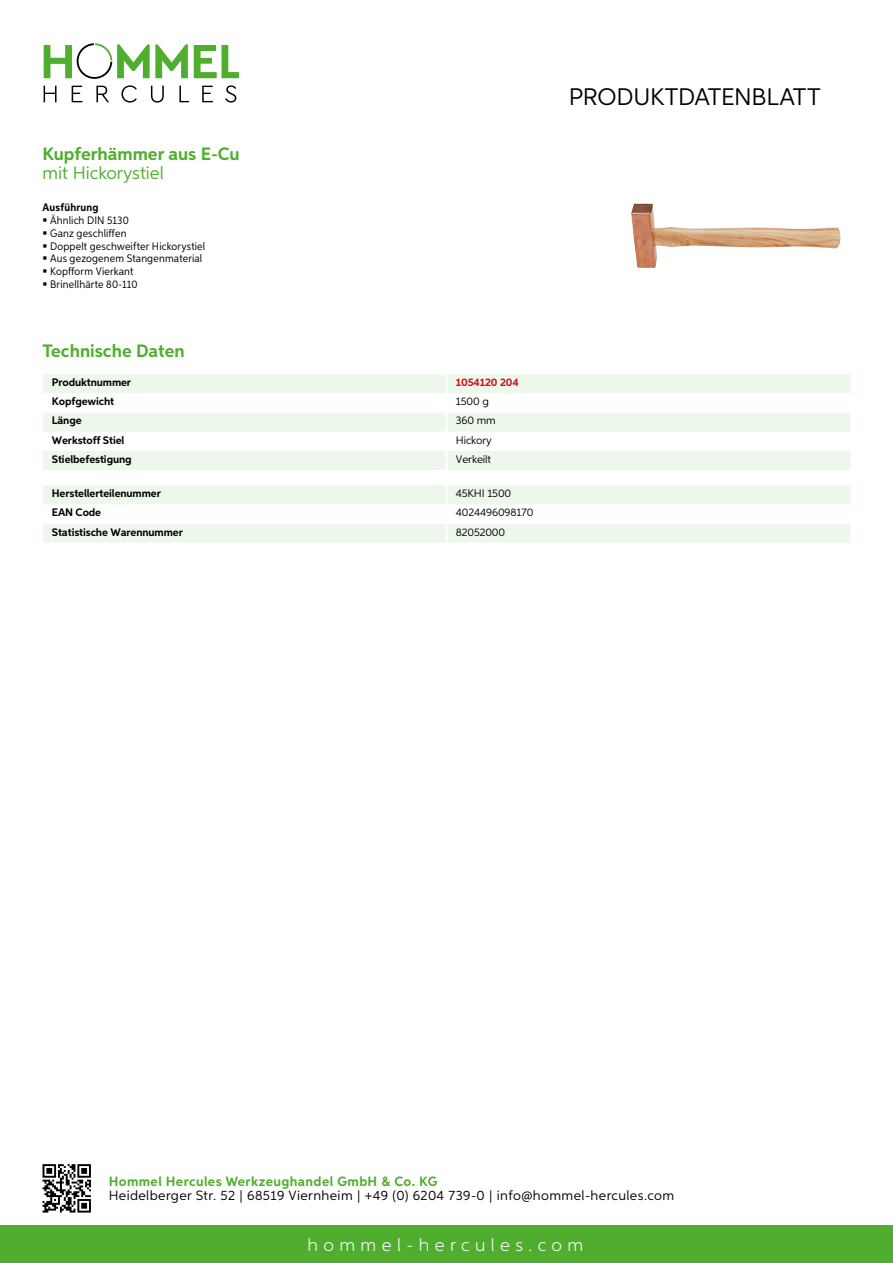
<style>
.page{position:relative;width:893px;height:1263px;background:#fff}
.page>*{position:absolute;margin:0;border:0;box-sizing:border-box;transform-origin:0 0}
.t1{font:24px "Aspira";letter-spacing:-.01em;color:#000}
.t2{font:700 18px "Aspira";color:#50ae2f}
.t3{font:300 18px "Aspira";letter-spacing:.3em;color:#fff}
.t4{font:18px "Aspira";color:#50ae2f}
.t5{font:13.5px "Aspira";letter-spacing:.03em;color:#000}
.t6{font:700 13.5px "Aspira";letter-spacing:.03em;color:#50ae2f}
.t7{font:10.95px/12.8px "Aspira Nar";letter-spacing:.015em;color:#000}
.t8{font:700 10.95px "Aspira";letter-spacing:-.01em;color:#000}
.t9{font:10.95px "Aspira";letter-spacing:-.01em;color:#000}
.t10{font:700 10.95px "Aspira";letter-spacing:-.01em;color:#cd1013}
.t11{font:700 10.95px "Aspira Nar";letter-spacing:.02em;color:#000}
</style>
<div class="page">
<div style="left:0;top:1226px;width:893px;height:37px;background:#50ae2f"></div>
<svg style="left:43px;top:1164px;width:48px;height:48px"></svg>
<svg style="left:194px;top:45px;width:45px;height:33px"></svg>
<svg style="left:44px;top:43px;width:144px;height:36px"></svg>
<svg style="left:44px;top:86px;width:13px;height:16px"></svg>
<svg style="left:72px;top:86px;width:10px;height:16px"></svg>
<svg style="left:96px;top:86px;width:13px;height:16px"></svg>
<svg style="left:121px;top:85px;width:16px;height:18px"></svg>
<svg style="left:151px;top:86px;width:13px;height:17px"></svg>
<svg style="left:179px;top:86px;width:10px;height:16px"></svg>
<svg style="left:202px;top:86px;width:11px;height:16px"></svg>
<svg style="left:225px;top:85px;width:11px;height:18px"></svg>
<div style="left:43px;top:374px;width:807px;height:96px;background:#eef7eb"></div>
<svg style="left:43px;top:393px;width:807px;height:58px"></svg>
<hr style="left:445px;top:374px;width:3px;height:19px;background:#fff">
<hr style="left:445px;top:393px;width:3px;height:19px;background:#fff">
<hr style="left:445px;top:412px;width:3px;height:20px;background:#fff">
<hr style="left:445px;top:432px;width:3px;height:19px;background:#fff">
<hr style="left:445px;top:451px;width:3px;height:19px;background:#fff">
<svg style="left:43px;top:485px;width:807px;height:58px"></svg>
<hr style="left:445px;top:524px;width:3px;height:19px;background:#fff">
<img style="left:631px;top:204px;width:210px;height:64px">
<h2 class="t2" style="left:43px;top:142px;width:199px">Kupferhämmer aus E-Cu</h2>
<h2 class="t4" style="left:43px;top:162px;width:123px">mit Hickorystiel</h2>
<p class="t11" style="left:43px;top:201px;width:58px">Ausführung</p>
<p class="t7" style="left:50px;top:214px;width:157px">Ähnlich DIN 5130<br>Ganz geschliffen<br>Doppelt geschweifter Hickorystiel<br>Aus gezogenem Stangenmaterial<br>Kopfform Vierkant<br>Brinellhärte 80-110</p>
<h2 class="t2" style="left:43px;top:340px;width:144px">Technische Daten</h2>
<p class="t8" style="left:52px;top:376px;width:81px">Produktnummer</p>
<p class="t10" style="left:456px;top:376px;width:64px">1054120 204</p>
<p class="t8" style="left:52px;top:395px;width:64px">Kopfgewicht</p>
<p class="t9" style="left:456px;top:395px;width:35px">1500 g</p>
<p class="t8" style="left:52px;top:414px;width:31px">Länge</p>
<p class="t9" style="left:456px;top:414px;width:41px">360 mm</p>
<p class="t8" style="left:52px;top:433px;width:74px">Werkstoff Stiel</p>
<p class="t9" style="left:456px;top:433px;width:38px">Hickory</p>
<p class="t8" style="left:52px;top:452px;width:81px">Stielbefestigung</p>
<p class="t9" style="left:456px;top:452px;width:37px">Verkeilt</p>
<p class="t8" style="left:52px;top:487px;width:111px">Herstellerteilenummer</p>
<p class="t9" style="left:456px;top:487px;width:57px">45KHI 1500</p>
<p class="t8" style="left:52px;top:506px;width:51px">EAN Code</p>
<p class="t9" style="left:456px;top:506px;width:79px">4024496098170</p>
<p class="t8" style="left:52px;top:525px;width:132px">Statistische Warennummer</p>
<p class="t9" style="left:456px;top:525px;width:51px">82052000</p>
<h1 class="t1" style="left:569px;top:82px;width:253px">Produktdatenblatt</h1>
<p class="t6" style="left:109px;top:1172px;width:330px">Hommel Hercules Werkzeughandel GmbH &amp; Co. KG</p>
<p class="t5" style="left:109px;top:1187px;width:567px">Heidelberger Str. 52 | 68519 Viernheim | +49 (0) 6204 739-0 | info@hommel-hercules.com</p>
<h2 class="t3" style="left:307px;top:1234px;width:277px">hommel-hercules.com</h2>
</div>
